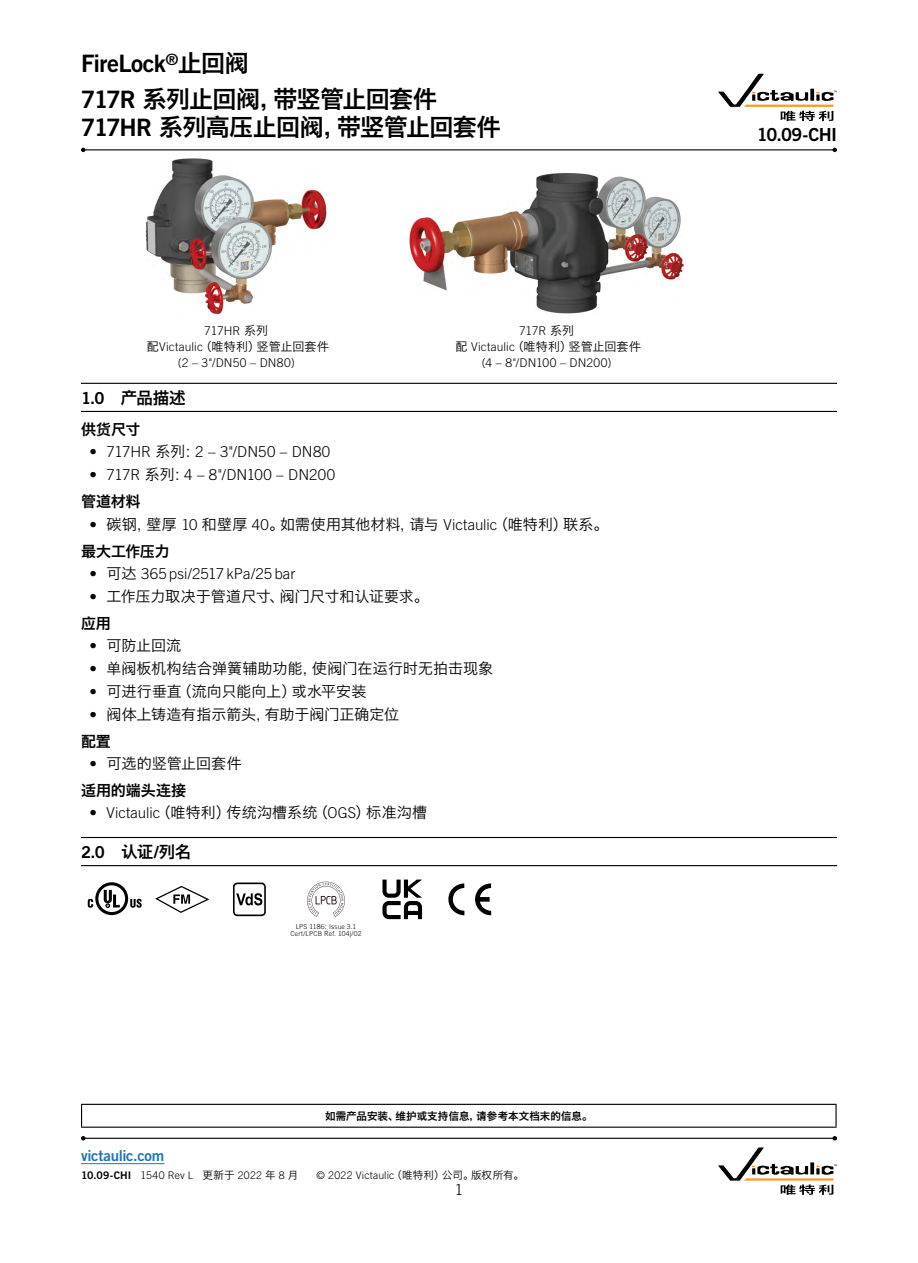
<style>
.page{position:relative;width:918px;height:1263px;background:#fff}
.page>*{position:absolute;margin:0;border:0;box-sizing:border-box;transform-origin:0 0}
.t1{font:24px/28.5px "Hiragino Sans GB W6";letter-spacing:-.02em;color:#000}
.t2{font:24px "Trade Gothic LT Std Bd 2";letter-spacing:-.03em;color:#000}
.t3{font:18px "Trade Gothic LT Std Bd 2";letter-spacing:-.04em;color:#000}
.t4{font:16.5px "Trade Gothic LT Std Bd 2";color:#000}
.t5{font:16.5px "Hiragino Sans GB W6";color:#000}
.t6{font:15px "Hiragino Sans GB W3";letter-spacing:.005em;color:#000}
.t7{font:300 15px "Trade Gothic LT Std";color:#000}
.t8{font:15px "Hiragino Sans GB W6";letter-spacing:-.005em;color:#000}
.t9{font:15px "Trade Gothic LT Std Bd 2";letter-spacing:-.02em;color:#1c75bc}
.t10{font:300 12px "Trade Gothic LT Std";letter-spacing:.015em;color:#000}
.t11{font:12px "Hiragino Sans GB W3";letter-spacing:.015em;color:#000}
.t12{font:300 10.5px "Trade Gothic LT Std";letter-spacing:.03em;color:#000}
.t13{font:10.5px "Hiragino Sans GB W6";letter-spacing:.005em;color:#000}
.t14{font:300 6.75px/7.5px "Trade Gothic LT Std";letter-spacing:.025em;color:#000;text-align:center}
.s1{font-family:"Hiragino Sans GB W6"}
.s2{font-family:"Trade Gothic LT Std Bd 2"}
.s3{font-family:"Hiragino Sans GB W3";font-weight:400}
.s4{font-family:"Trade Gothic LT Std";font-weight:300}
.s5{font-family:"Trade Gothic LT Std Bd 2";font-weight:400}
</style>
<div class="page">
<hr style="left:81px;top:1163px;width:83px;height:1px;background:#1c75bc">
<hr style="left:81px;top:1104px;width:756px;height:1px;background:#000">
<svg style="left:81px;top:1105px;width:1px;height:21px"></svg>
<svg style="left:836px;top:1105px;width:1px;height:21px"></svg>
<hr style="left:81px;top:1126px;width:756px;height:2px;background:#000">
<svg style="left:718px;top:1147px;width:119px;height:48px"></svg>
<hr style="left:81px;top:383px;width:756px;height:1px;background:#000">
<hr style="left:81px;top:411px;width:756px;height:1px;background:#000">
<hr style="left:81px;top:837px;width:756px;height:1px;background:#000">
<hr style="left:81px;top:865px;width:756px;height:1px;background:#000">
<img style="left:146px;top:158px;width:181px;height:156px">
<img style="left:410px;top:173px;width:273px;height:141px">
<svg style="left:88px;top:882px;width:54px;height:33px"></svg>
<svg style="left:155px;top:886px;width:54px;height:27px"></svg>
<div style="left:233px;top:882px;width:33px;height:34px;border:2px solid #000;border-radius:4px"></div>
<svg style="left:236px;top:893px;width:26px;height:12px"></svg>
<svg style="left:307px;top:881px;width:38px;height:36px"></svg>
<svg style="left:382px;top:879px;width:40px;height:40px"></svg>
<svg style="left:448px;top:883px;width:16px;height:32px"></svg>
<svg style="left:475px;top:883px;width:16px;height:32px"></svg>
<hr style="left:83px;top:149px;width:752px;height:1px;background:#000">
<svg style="left:81px;top:148px;width:5px;height:4px"></svg>
<svg style="left:832px;top:148px;width:5px;height:4px"></svg>
<hr style="left:83px;top:1138px;width:752px;height:1px;background:#000">
<svg style="left:81px;top:1136px;width:5px;height:4px"></svg>
<svg style="left:832px;top:1136px;width:5px;height:4px"></svg>
<svg style="left:718px;top:74px;width:119px;height:47px"></svg>
<h1 class="t2" style="left:81px;top:49px;width:169px">FireLock<sup>®</sup><span class="s1">止回阀</span></h1>
<h1 class="t1" style="left:81px;top:84px;width:421px"><span class="s2">717R</span> 系列止回阀，带竖管止回套件<br><span class="s2">717HR</span> 系列高压止回阀，带竖管止回套件</h1>
<p class="t10" style="left:204px;top:324px;width:65px">717HR <span class="s3">系列</span></p>
<p class="t11" style="left:147px;top:339px;width:184px">配<span class="s4">Victaulic</span>（唯特利）竖管止回套件</p>
<p class="t10" style="left:178px;top:355px;width:118px">(2 – 3"/DN50 – DN80)</p>
<p class="t10" style="left:519px;top:324px;width:57px">717R <span class="s3">系列</span></p>
<p class="t11" style="left:456px;top:339px;width:187px">配 <span class="s4">Victaulic</span>（唯特利）竖管止回套件</p>
<p class="t10" style="left:482px;top:355px;width:131px">(4 – 8"/DN100 – DN200)</p>
<p class="t5" style="left:81px;top:387px;width:106px"><span class="s2">1.0</span> 产品描述</p>
<p class="t8" style="left:81px;top:419px;width:61px">供货尺寸</p>
<p class="t7" style="left:90px;top:443px;width:242px">• 717HR <span class="s3">系列：</span>2 – 3"/DN50 – DN80</p>
<p class="t7" style="left:90px;top:466px;width:247px">• 717R <span class="s3">系列：</span>4 – 8"/DN100 – DN200</p>
<p class="t8" style="left:81px;top:492px;width:61px">管道材料</p>
<p class="t6" style="left:90px;top:514px;width:520px"><span class="s4">•</span> 碳钢，壁厚 <span class="s4">10</span> 和壁厚 <span class="s4">40</span>。如需使用其他材料，请与 <span class="s4">Victaulic</span>（唯特利）联系。</p>
<p class="t8" style="left:81px;top:541px;width:90px">最大工作压力</p>
<p class="t7" style="left:90px;top:565px;width:207px">• <span class="s3">可达</span> 365 psi/2517 kPa/25 bar</p>
<p class="t6" style="left:90px;top:587px;width:341px"><span class="s4">•</span> 工作压力取决于管道尺寸、阀门尺寸和认证要求。</p>
<p class="t8" style="left:81px;top:613px;width:31px">应用</p>
<p class="t6" style="left:90px;top:636px;width:93px"><span class="s4">•</span> 可防止回流</p>
<p class="t6" style="left:90px;top:659px;width:405px"><span class="s4">•</span> 单阀板机构结合弹簧辅助功能，使阀门在运行时无拍击现象</p>
<p class="t6" style="left:90px;top:682px;width:278px"><span class="s4">•</span> 可进行垂直（流向只能向上）或水平安装</p>
<p class="t6" style="left:90px;top:705px;width:311px"><span class="s4">•</span> 阀体上铸造有指示箭头，有助于阀门正确定位</p>
<p class="t8" style="left:81px;top:731px;width:31px">配置</p>
<p class="t6" style="left:90px;top:754px;width:154px"><span class="s4">•</span> 可选的竖管止回套件</p>
<p class="t8" style="left:81px;top:781px;width:107px">适用的端头连接</p>
<p class="t6" style="left:90px;top:803px;width:339px"><span class="s4">• Victaulic</span>（唯特利）传统沟槽系统（<span class="s4">OGS</span>）标准沟槽</p>
<p class="t4" style="left:81px;top:842px;width:112px">2.0 <span class="s1">认证</span>/<span class="s1">列名</span></p>
<p class="t14" style="left:291px;top:922px;width:72px">LPS 1186<span class="s3">：</span>Issue 3.1<br>Cert/LPCB Ref. 104j/02</p>
<p class="t13" style="left:325px;top:1109px;width:269px">如需产品安装、维护或支持信息，请参考本文档末的信息。</p>
<p class="t9" style="left:81px;top:1146px;width:85px">victaulic.com</p>
<p class="t12" style="left:81px;top:1169px;width:219px"><span class="s5">10.09-CHI</span> 1540 Rev L <span class="s3">更新于</span> 2022 <span class="s3">年</span> 8 <span class="s3">月</span></p>
<p class="t12" style="left:317px;top:1169px;width:209px">© 2022 Victaulic<span class="s3">（唯特利）公司。版权所有。</span></p>
<p class="t7" style="left:455px;top:1181px;width:10px">1</p>
<p class="t3" style="left:757px;top:123px;width:82px">10.09-CHI</p>
</div>
